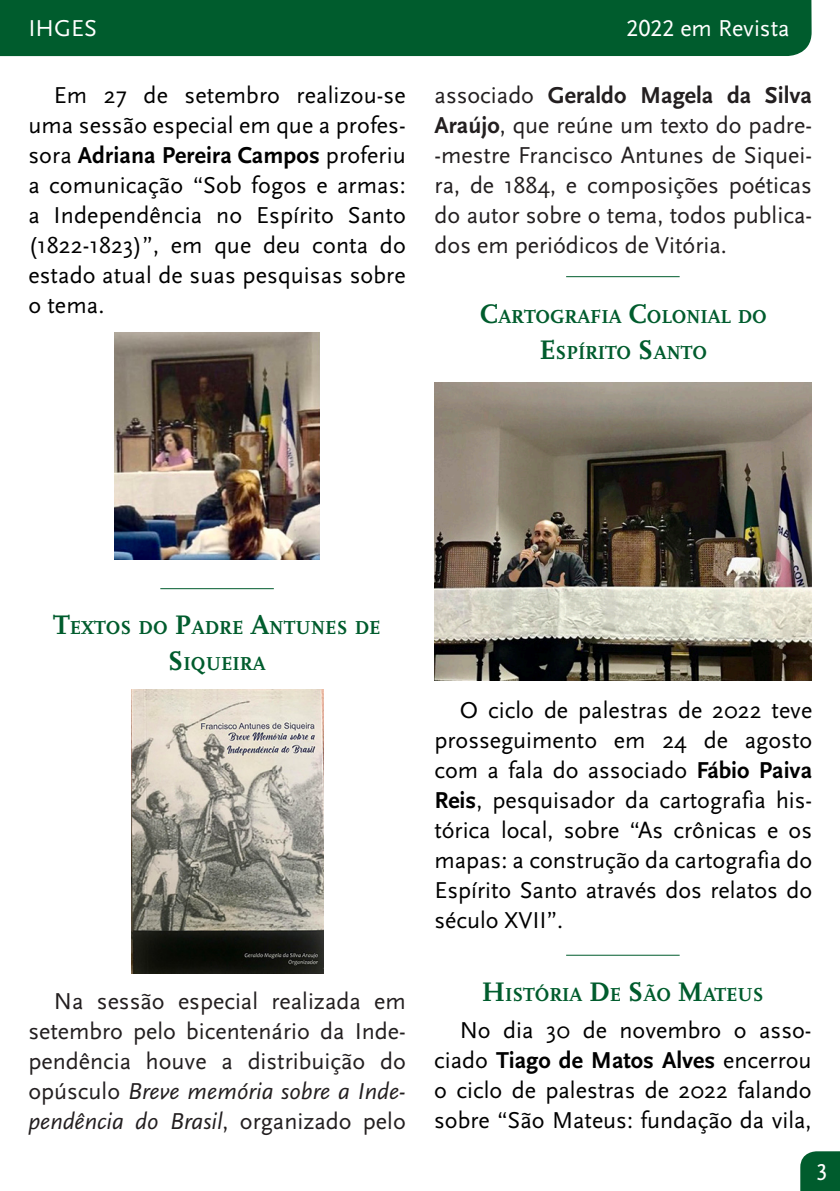
<style>
.page{position:relative;width:840px;height:1191px;background:#fff}
.page>*{position:absolute;margin:0;border:0;box-sizing:border-box;transform-origin:0 0}
.t1{font:24px/30px "Scala Sans";color:#000;text-align:justify}
.t2{font:24px/30px "Scala Sans";color:#231f20;text-align:justify}
.t3{font:24px "Scala Sans";color:#fff}
.t4{font:24px "Scala Sans Caps";color:#fff}
.t5{font:700 19.6px/36px "Scala";letter-spacing:-.005em;color:#005c2d;text-align:center}
.s1{font-family:"Scala Sans Caps"}
.s2{font-weight:700}
.s3{font-size:28px}
.s4{font-style:italic}
</style>
<div class="page">
<svg style="left:800px;top:1151px;width:39px;height:40px;background:#0c6437"></svg>
<div style="left:0;top:0;width:811px;height:56px;background:#005c2d"></div>
<hr style="left:566px;top:276px;width:113px;height:1px;background:#005c2d">
<img style="left:434px;top:383px;width:377px;height:297px">
<img style="left:131px;top:690px;width:192px;height:283px">
<hr style="left:566px;top:954px;width:113px;height:1px;background:#005c2d">
<hr style="left:160px;top:588px;width:114px;height:1px;background:#005c2d">
<img style="left:115px;top:333px;width:204px;height:227px">
<p class="t3" style="left:28px;top:15px;width:70px">IHGES</p>
<p class="t3" style="left:626px;top:15px;width:165px"><span class="s1">2022</span> em Revista</p>
<p class="t1" style="left:28px;top:80px;width:379px;text-indent:26px">Em 27 de setembro realizou-se uma sessão especial em que a profes&shy;sora <span class="s2">Adriana Pereira Campos</span> proferiu a comunicação “Sob fogos e armas: a Independência no Espírito Santo (1822-1823)”, em que deu conta do estado atual de suas pesquisas sobre o tema.</p>
<p class="t2" style="left:434px;top:80px;width:379px">associado <span class="s2">Geraldo Magela da Silva Araújo</span>, que reúne um texto do padre--mestre Francisco Antunes de Siquei&shy;ra, de 1884, e composições poéticas do autor sobre o tema, todos publica&shy;dos em periódicos de Vitória.</p>
<p class="t5" style="left:479px;top:299px;width:288px"><span class="s3">C</span>ARTOGRAFIA <span class="s3">C</span>OLONIAL DO<br><span class="s3">E</span>SPÍRITO <span class="s3">S</span> ANTO</p>
<p class="t5" style="left:53px;top:609px;width:329px"><span class="s3">T</span>EXTOS DO <span class="s3">P</span>ADRE <span class="s3">A</span>NTUNES DE<br><span class="s3">S</span> IQUEIRA</p>
<p class="t2" style="left:28px;top:986px;width:379px;text-indent:26px">Na sessão especial realizada em setembro pelo bicentenário da Inde&shy;pendência houve a distribuição do opúsculo <span class="s4">Breve memória sobre a Inde&shy;pendência do Brasil</span>, organizado pelo</p>
<p class="t1" style="left:434px;top:695px;width:379px;text-indent:26px">O ciclo de palestras de 2022 teve prosseguimento em 24 de agosto com a fala do associado <span class="s2">Fábio Paiva Reis</span>, pesquisador da cartografia his&shy;tórica local, sobre “As crônicas e os mapas: a construção da cartografia do Espírito Santo através dos relatos do século XVII”.</p>
<p class="t5" style="left:481px;top:977px;width:283px"><span class="s3">H</span>ISTÓRIA <span class="s3">D</span>E <span class="s3">S</span>ÃO <span class="s3">M</span>ATEUS</p>
<p class="t1" style="left:434px;top:1016px;width:379px;text-indent:26px">No dia 30 de novembro o asso&shy;ciado <span class="s2">Tiago de Matos Alves</span> encerrou o ciclo de palestras de 2022 falando sobre “São Mateus: fundação da vila,</p>
<p class="t4" style="left:815px;top:1159px;width:13px">3</p>
</div>
